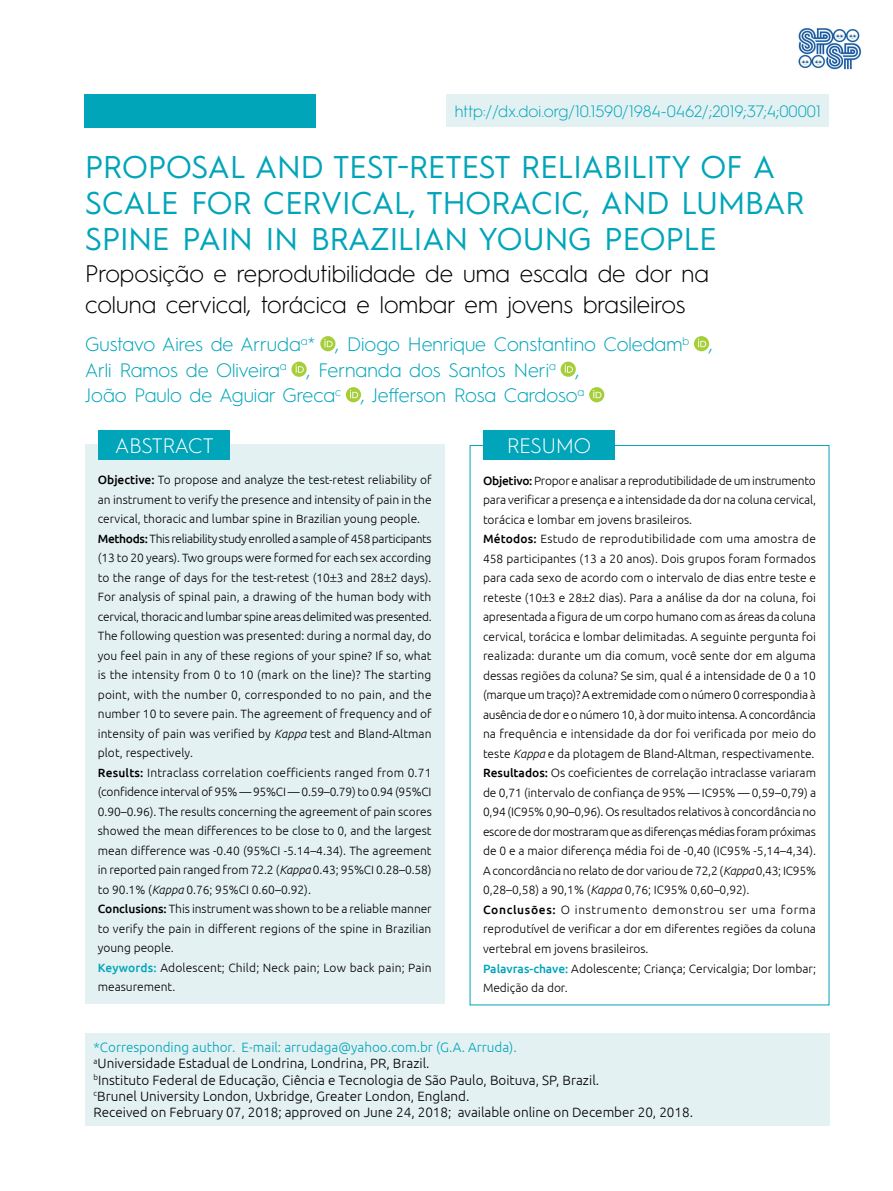
<style>
.page{position:relative;width:893px;height:1191px;background:#fff}
.page>*{position:absolute;margin:0;border:0;box-sizing:border-box;transform-origin:0 0}
.t1{font:31.5px/36px "Hurme Geometric Sans 1";color:#00a5b9}
.t2{font:300 24px/31.5px "Hurme Geometric Sans 1";color:#000}
.t3{font:300 21px "Hurme Geometric Sans 1";letter-spacing:-.01em;color:#fff}
.t4{font:300 19.5px/25.5px "Hurme Geometric Sans 1";color:#00a5b9}
.t5{font:300 16.5px "Hurme Geometric Sans 1";color:#00a5b9}
.t6{font:300 13.5px/16.2px "Ubuntu";color:#000}
.t7{font:300 12px/19.5px "Ubuntu";color:#000}
.s1{font-weight:500}
.s2{font-style:italic}
.s3{font-weight:500;color:#00a5b9}
.s4{color:#00a5b9}
</style>
<div class="page">
<div style="left:85px;top:445px;width:359px;height:559px;background:#e4f1f3"></div>
<div style="left:98px;top:430px;width:132px;height:30px;background:#00a5b9"></div>
<div style="left:483px;top:430px;width:132px;height:30px;background:#00a5b9"></div>
<div style="left:85px;top:1033px;width:744px;height:92px;background:#e4f1f3"></div>
<svg style="left:320px;top:336px;width:15px;height:15px"></svg>
<svg style="left:324px;top:339px;width:9px;height:8px"></svg>
<div style="left:694px;top:336px;width:15px;height:15px;background:#a6ce39;border-radius:50%"></div>
<svg style="left:698px;top:339px;width:8px;height:8px"></svg>
<svg style="left:291px;top:361px;width:16px;height:16px"></svg>
<svg style="left:296px;top:364px;width:8px;height:9px"></svg>
<svg style="left:561px;top:361px;width:15px;height:16px"></svg>
<svg style="left:565px;top:364px;width:8px;height:9px"></svg>
<div style="left:346px;top:387px;width:15px;height:15px;background:#a6ce39;border-radius:50%"></div>
<svg style="left:350px;top:390px;width:8px;height:8px"></svg>
<svg style="left:589px;top:387px;width:15px;height:15px"></svg>
<svg style="left:593px;top:390px;width:8px;height:8px"></svg>
<div style="left:446px;top:94px;width:383px;height:32px;background:#e4f1f3"></div>
<img style="left:798px;top:27px;width:64px;height:43px">
<div style="left:85px;top:94px;width:231px;height:33px;background:#00a5b9"></div>
<h3 class="t5" style="left:455px;top:100px;width:367px">http://dx.doi.org/10.1590/1984-0462/;2019;37;4;00001</h3>
<h1 class="t1" style="left:85px;top:147px;width:721px">PROPOSAL AND TEST-RETEST RELIABILITY OF A<br>SCALE FOR CERVICAL, THORACIC, AND LUMBAR<br>SPINE PAIN IN BRAZILIAN YOUNG PEOPLE</h1>
<h2 class="t2" style="left:85px;top:256px;width:625px">Proposição e reprodutibilidade de uma escala de dor na coluna cervical, torácica e lombar em jovens brasileiros</h2>
<h3 class="t4" style="left:85px;top:330px;width:629px">Gustavo Aires de Arruda<sup>a</sup>* , Diogo Henrique Constantino Coledam<sup>b</sup> ,<br>Arli Ramos de Oliveira<sup>a</sup> , Fernanda dos Santos Neri<sup>a</sup> ,<br>João Paulo de Aguiar Greca<sup>c</sup> , Jefferson Rosa Cardoso<sup>a</sup></h3>
<h3 class="t3" style="left:115px;top:431px;width:100px">abstract</h3>
<h3 class="t3" style="left:507px;top:431px;width:85px">RESUMO</h3>
<p class="t7" style="left:98px;top:470px;width:335px"><span class="s1">Objective:</span> To propose and analyze the test-retest reliability of an instrument to verify the presence and intensity of pain in the cervical, thoracic and lumbar spine in Brazilian young people.<br><span class="s1">Methods:</span> This reliability study enrolled a sample of 458 participants (13 to 20 years). Two groups were formed for each sex according to the range of days for the test-retest (10 3 and 28 2 days).<br>For analysis of spinal pain, a drawing of the human body with cervical, thoracic and lumbar spine areas delimited was presented.<br>The following question was presented: during a normal day, do you feel pain in any of these regions of your spine? If so, what is the intensity from 0 to 10 (mark on the line)? The starting point, with the number 0, corresponded to no pain, and the number 10 to severe pain. The agreement of frequency and of intensity of pain was verified by <span class="s2">Kappa</span> test and Bland-Altman plot, respectively.<br><span class="s1">Results:</span> Intraclass correlation coefficients ranged from 0.71 (confidence interval of 95% — 95%CI — 0.59–0.79) to 0.94 (95%CI 0.90–0.96). The results concerning the agreement of pain scores showed the mean differences to be close to 0, and the largest mean difference was -0.40 (95%CI -5.14–4.34). The agreement in reported pain ranged from 72.2 (<span class="s2">Kappa</span> 0.43; 95%CI 0.28–0.58) to 90.1% (<span class="s2">Kappa</span> 0.76; 95%CI 0.60–0.92).<br><span class="s1">Conclusions:</span> This instrument was shown to be a reliable manner to verify the pain in different regions of the spine in Brazilian young people.<br><span class="s3">Keywords:</span> Adolescent; Child; Neck pain; Low back pain; Pain measurement.</p>
<p class="t7" style="left:483px;top:470px;width:335px"><span class="s1">Objetivo:</span> Propor e analisar a reprodutibilidade de um instrumento para verificar a presença e a intensidade da dor na coluna cervical, torácica e lombar em jovens brasileiros.<br><span class="s1">Métodos:</span> Estudo de reprodutibilidade com uma amostra de 458 participantes (13 a 20 anos). Dois grupos foram formados para cada sexo de acordo com o intervalo de dias entre teste e reteste (10 3 e 28 2 dias). Para a análise da dor na coluna, foi apresentada a figura de um corpo humano com as áreas da coluna cervical, torácica e lombar delimitadas. A seguinte pergunta foi realizada: durante um dia comum, você sente dor em alguma dessas regiões da coluna? Se sim, qual é a intensidade de 0 a 10 (marque um traço)? A extremidade com o número 0 correspondia à ausência de dor e o número 10, à dor muito intensa. A concordância na frequência e intensidade da dor foi verificada por meio do teste <span class="s2">Kappa</span> e da plotagem de Bland-Altman, respectivamente.<br><span class="s1">Resultados:</span> Os coeficientes de correlação intraclasse variaram de 0,71 (intervalo de confiança de 95% — IC95% — 0,59–0,79) a 0,94 (IC95% 0,90–0,96). Os resultados relativos à concordância no escore de dor mostraram que as diferenças médias foram próximas de 0 e a maior diferença média foi de -0,40 (IC95% -5,14–4,34).<br>A concordância no relato de dor variou de 72,2 (<span class="s2">Kappa</span> 0,43; IC95% 0,28–0,58) a 90,1% (<span class="s2">Kappa</span> 0,76; IC95% 0,60–0,92).<br><span class="s1">Conclusões:</span> O instrumento demonstrou ser uma forma reprodutível de verificar a dor em diferentes regiões da coluna vertebral em jovens brasileiros.<br><span class="s3">Palavras-chave:</span> Adolescente; Criança; Cervicalgia; Dor lombar; Medição da dor.</p>
<p class="t6" style="left:94px;top:1039px;width:601px"><span class="s4">*Corresponding author. E-mail: arrudaga@yahoo.com.br (G.A. Arruda).<br></span><sup>a</sup>Universidade Estadual de Londrina, Londrina, PR, Brazil.<br><sup>b</sup>Instituto Federal de Educação, Ciência e Tecnologia de São Paulo, Boituva, SP, Brazil.<br><sup>c</sup>Brunel University London, Uxbridge, Greater London, England.<br>Received on February 07, 2018; approved on June 24, 2018; available online on December 20, 2018.</p>
</div>
